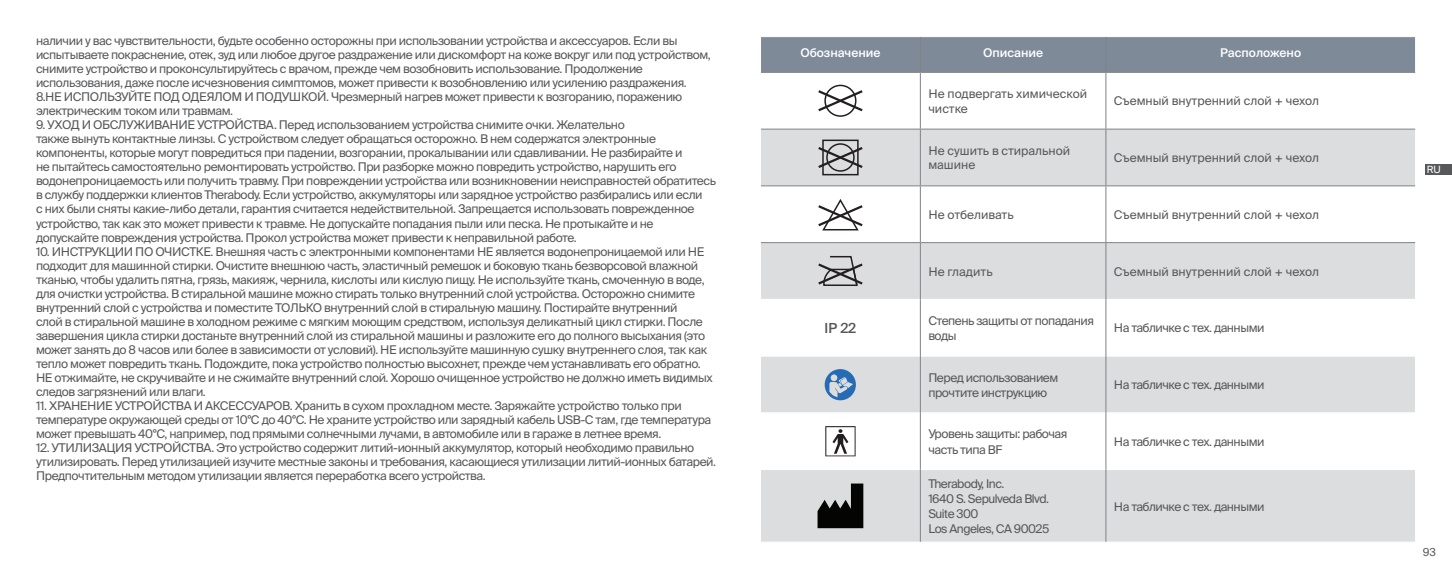
<style>
.page{position:relative;width:1452px;height:576px;background:#fff}
.page>*{position:absolute;margin:0;border:0;box-sizing:border-box;transform-origin:0 0}
.t1{font:500 13.8px "Suisse Intl";color:#57585a}
.t2{font:12px/14px "Suisse Intl";letter-spacing:-.035em;color:#57585a}
.t3{font:12px/14.4px "Suisse Intl";color:#57585a}
.t4{font:500 12px "Suisse Intl";color:#fff}
.t5{font:11px "Suisse Intl";color:#57585a}
.t6{font:10px "Suisse Intl";color:#fff}
</style>
<div class="page">
<div style="left:761px;top:37px;width:654px;height:35px;background:#7f8a99"></div>
<svg style="left:761px;top:73px;width:654px;height:169px"></svg>
<div style="left:761px;top:130px;width:654px;height:55px;background:#dcdddf"></div>
<div style="left:761px;top:243px;width:654px;height:298px;background:#dcdddf"></div>
<svg style="left:761px;top:300px;width:654px;height:169px"></svg>
<hr style="left:760px;top:299px;width:160px;height:1px;background:#fff">
<hr style="left:920px;top:299px;width:185px;height:1px;background:#fff">
<hr style="left:1106px;top:299px;width:309px;height:1px;background:#fff">
<hr style="left:760px;top:355px;width:160px;height:1px;background:#fff">
<hr style="left:920px;top:355px;width:185px;height:1px;background:#fff">
<hr style="left:1106px;top:355px;width:309px;height:1px;background:#fff">
<hr style="left:760px;top:412px;width:160px;height:1px;background:#fff">
<hr style="left:920px;top:412px;width:185px;height:1px;background:#fff">
<hr style="left:1106px;top:412px;width:309px;height:1px;background:#fff">
<hr style="left:760px;top:469px;width:160px;height:1px;background:#fff">
<hr style="left:920px;top:469px;width:185px;height:1px;background:#fff">
<hr style="left:1106px;top:469px;width:309px;height:1px;background:#fff">
<hr style="left:761px;top:72px;width:159px;height:1px;background:#808285">
<hr style="left:761px;top:129px;width:159px;height:1px;background:#808285">
<hr style="left:761px;top:185px;width:159px;height:1px;background:#808285">
<hr style="left:761px;top:242px;width:159px;height:1px;background:#808285">
<hr style="left:920px;top:37px;width:1px;height:35px;background:#808285">
<hr style="left:920px;top:72px;width:185px;height:1px;background:#808285">
<hr style="left:920px;top:73px;width:1px;height:56px;background:#808285">
<hr style="left:920px;top:129px;width:185px;height:1px;background:#808285">
<hr style="left:920px;top:129px;width:1px;height:56px;background:#808285">
<hr style="left:920px;top:185px;width:185px;height:1px;background:#808285">
<hr style="left:920px;top:186px;width:1px;height:56px;background:#808285">
<hr style="left:920px;top:242px;width:185px;height:1px;background:#808285">
<hr style="left:920px;top:243px;width:1px;height:56px;background:#808285">
<hr style="left:920px;top:299px;width:1px;height:57px;background:#808285">
<hr style="left:920px;top:356px;width:1px;height:56px;background:#808285">
<hr style="left:920px;top:412px;width:1px;height:57px;background:#808285">
<hr style="left:920px;top:469px;width:1px;height:72px;background:#808285">
<hr style="left:1105px;top:37px;width:1px;height:35px;background:#808285">
<hr style="left:1105px;top:72px;width:310px;height:1px;background:#808285">
<hr style="left:1105px;top:73px;width:1px;height:56px;background:#808285">
<hr style="left:1105px;top:129px;width:310px;height:1px;background:#808285">
<hr style="left:1105px;top:129px;width:1px;height:56px;background:#808285">
<hr style="left:1105px;top:185px;width:310px;height:1px;background:#808285">
<hr style="left:1105px;top:186px;width:1px;height:56px;background:#808285">
<hr style="left:1105px;top:242px;width:310px;height:1px;background:#808285">
<hr style="left:1105px;top:243px;width:1px;height:56px;background:#808285">
<hr style="left:1105px;top:299px;width:1px;height:57px;background:#808285">
<hr style="left:1105px;top:356px;width:1px;height:56px;background:#808285">
<hr style="left:1105px;top:412px;width:1px;height:57px;background:#808285">
<hr style="left:1105px;top:469px;width:1px;height:72px;background:#808285">
<div style="left:824px;top:85px;width:32px;height:32px;border:2px solid #231f20;border-radius:50%"></div>
<svg style="left:815px;top:88px;width:50px;height:25px"></svg>
<div style="left:822px;top:139px;width:36px;height:36px;border:2px solid #231f20"></div>
<div style="left:826px;top:143px;width:28px;height:29px;border:2px solid #231f20;border-radius:50%"></div>
<svg style="left:815px;top:145px;width:50px;height:25px"></svg>
<svg style="left:815px;top:198px;width:50px;height:33px"></svg>
<svg style="left:815px;top:255px;width:50px;height:32px"></svg>
<svg style="left:824px;top:369px;width:32px;height:31px"></svg>
<svg style="left:825px;top:426px;width:30px;height:30px"></svg>
<svg style="left:817px;top:483px;width:46px;height:45px"></svg>
<div style="left:1425px;top:164px;width:26px;height:10px;background:#57585a"></div>
<p class="t2" style="left:36px;top:34px;width:676px">наличии у вас чувствительности, будьте особенно осторожны при использовании устройства и аксессуаров. Если вы испытываете покраснение, отек, зуд или любое другое раздражение или дискомфорт на коже вокруг или под устройством, снимите устройство и проконсультируйтесь с врачом, прежде чем возобновить использование. Продолжение использования, даже после исчезновения симптомов, может привести к возобновлению или усилению раздражения.</p>
<p class="t2" style="left:36px;top:90px;width:648px">8.НЕ ИСПОЛЬЗУЙТЕ ПОД ОДЕЯЛОМ И ПОДУШКОЙ. Чрезмерный нагрев может привести к возгоранию, поражению электрическим током или травмам.</p>
<p class="t2" style="left:36px;top:118px;width:681px">9. УХОД И ОБСЛУЖИВАНИЕ УСТРОЙСТВА. Перед использованием устройства снимите очки. Желательно<br>также вынуть контактные линзы. С устройством следует обращаться осторожно. В нем содержатся электронные компоненты, которые могут повредиться при падении, возгорании, прокалывании или сдавливании. Не разбирайте и<br>не пытайтесь самостоятельно ремонтировать устройство. При разборке можно повредить устройство, нарушить его водонепроницаемость или получить травму. При повреждении устройства или возникновении неисправностей обратитесь в службу поддержки клиентов Therabody. Если устройство, аккумуляторы или зарядное устройство разбирались или если<br>с них были сняты какие-либо детали, гарантия считается недействительной. Запрещается использовать поврежденное устройство, так как это может привести к травме. Не допускайте попадания пыли или песка. Не протыкайте и не допускайте повреждения устройства. Прокол устройства может привести к неправильной работе.</p>
<p class="t2" style="left:36px;top:244px;width:678px">10. ИНСТРУКЦИИ ПО ОЧИСТКЕ. Внешняя часть с электронными компонентами НЕ является водонепроницаемой или НЕ подходит для машинной стирки. Очистите внешнюю часть, эластичный ремешок и боковую ткань безворсовой влажной тканью, чтобы удалить пятна, грязь, макияж, чернила, кислоты или кислую пищу. Не используйте ткань, смоченную в воде, для очистки устройства. В стиральной машине можно стирать только внутренний слой устройства. Осторожно снимите внутренний слой с устройства и поместите ТОЛЬКО внутренний слой в стиральную машину. Постирайте внутренний<br>слой в стиральной машине в холодном режиме с мягким моющим средством, используя деликатный цикл стирки. После завершения цикла стирки достаньте внутренний слой из стиральной машины и разложите его до полного высыхания (это может занять до 8 часов или более в зависимости от условий). НЕ используйте машинную сушку внутреннего слоя, так как тепло может повредить ткань. Подождите, пока устройство полностью высохнет, прежде чем устанавливать его обратно.<br>НЕ отжимайте, не скручивайте и не сжимайте внутренний слой. Хорошо очищенное устройство не должно иметь видимых следов загрязнений или влаги.</p>
<p class="t2" style="left:36px;top:398px;width:676px">11. ХРАНЕНИЕ УСТРОЙСТВА И АКСЕССУАРОВ. Хранить в сухом прохладном месте. Заряжайте устройство только при температуре окружающей среды от 10°C до 40°C. Не храните устройство или зарядный кабель USB-C там, где температура может превышать 40°C, например, под прямыми солнечными лучами, в автомобиле или в гараже в летнее время.</p>
<p class="t2" style="left:36px;top:440px;width:681px">12. УТИЛИЗАЦИЯ УСТРОЙСТВА. Это устройство содержит литий-ионный аккумулятор, который необходимо правильно утилизировать. Перед утилизацией изучите местные законы и требования, касающиеся утилизации литий-ионных батарей.<br>Предпочтительным методом утилизации является переработка всего устройства.</p>
<p class="t4" style="left:800px;top:45px;width:81px">Обозначение</p>
<p class="t4" style="left:983px;top:45px;width:61px">Описание</p>
<p class="t4" style="left:1220px;top:45px;width:82px">Расположено</p>
<p class="t3" style="left:928px;top:87px;width:160px">Не подвергать химической чистке</p>
<p class="t3" style="left:1113px;top:94px;width:207px">Съемный внутренний слой + чехол</p>
<p class="t3" style="left:928px;top:143px;width:143px">Не сушить в стиральной машине</p>
<p class="t3" style="left:1113px;top:151px;width:207px">Съемный внутренний слой + чехол</p>
<p class="t3" style="left:928px;top:207px;width:87px">Не отбеливать</p>
<p class="t3" style="left:1113px;top:207px;width:207px">Съемный внутренний слой + чехол</p>
<p class="t3" style="left:928px;top:264px;width:66px">Не гладить</p>
<p class="t3" style="left:1113px;top:264px;width:207px">Съемный внутренний слой + чехол</p>
<p class="t1" style="left:824px;top:320px;width:33px">IP 22</p>
<p class="t2" style="left:928px;top:313px;width:167px;line-height:15.2px">Степень защиты от попадания воды</p>
<p class="t2" style="left:1113px;top:321px;width:152px">На табличке с тех. данными</p>
<p class="t2" style="left:928px;top:369px;width:131px;line-height:15.2px">Перед использованием прочтите инструкцию</p>
<p class="t2" style="left:1113px;top:378px;width:152px">На табличке с тех. данными</p>
<p class="t2" style="left:928px;top:426px;width:141px;line-height:15.2px">Уровень защиты: рабочая часть типа BF</p>
<p class="t2" style="left:1113px;top:434px;width:152px">На табличке с тех. данными</p>
<p class="t2" style="left:928px;top:475px;width:122px;line-height:15.2px">Therabody, Inc.<br>1640 S. Sepulveda Blvd.</p>
<p class="t2" style="left:928px;top:507px;width:52px">Suite 300</p>
<p class="t2" style="left:928px;top:522px;width:123px">Los Angeles, CA 90025</p>
<p class="t2" style="left:1113px;top:499px;width:152px">На табличке с тех. данными</p>
<p class="t6" style="left:1426px;top:163px;width:16px">RU</p>
<p class="t5" style="left:1422px;top:545px;width:15px">93</p>
</div>
